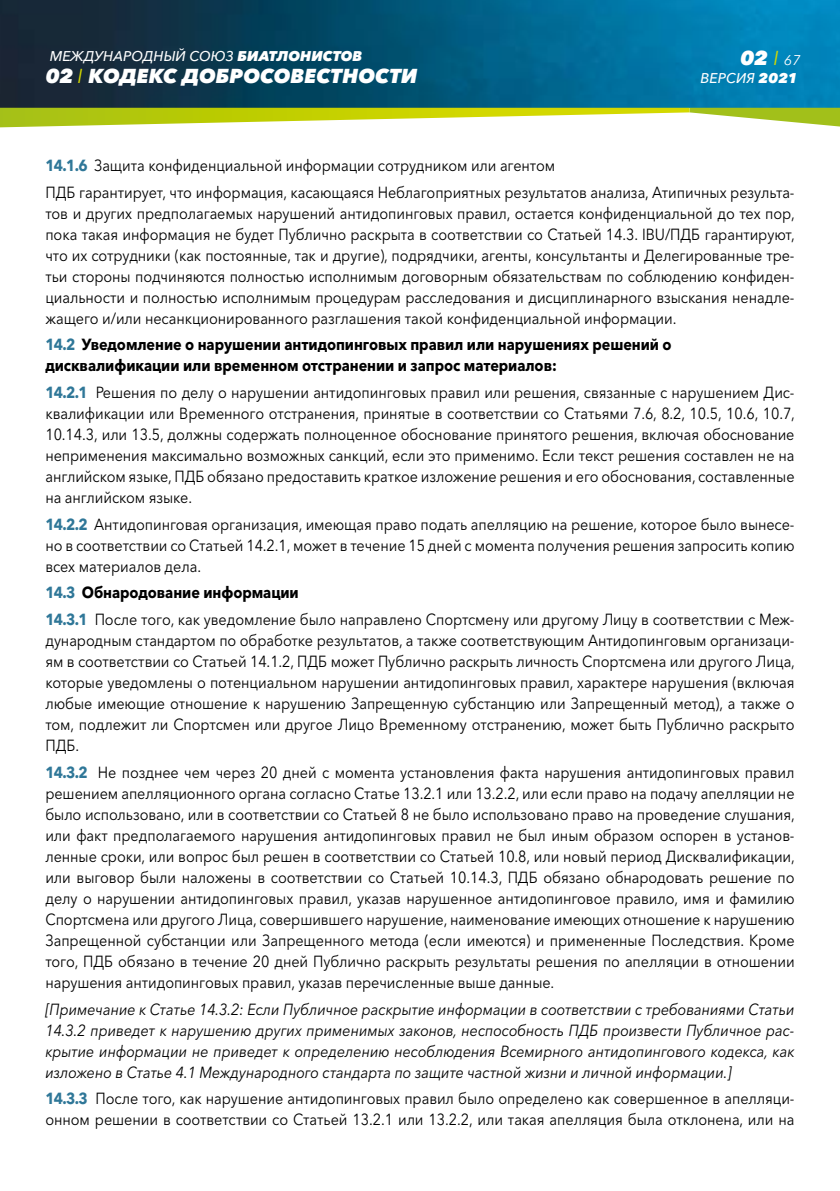
<style>
.page{position:relative;width:840px;height:1191px;background:#fff}
.page>*{position:absolute;margin:0;border:0;box-sizing:border-box;transform-origin:0 0}
.t1{font:italic 800 20px "Avenir Next W1 G";letter-spacing:.005em;color:#fff}
.Grundtext{font:16px/21px "Avenir Next W1 G";letter-spacing:-.005em;color:#000;text-align:justify;scale:.9 1}
.Grundtext-2{font:italic 16px/21px "Avenir Next W1 G";letter-spacing:-.005em;color:#000;text-align:justify;scale:.9 1}
.Grundtext-3{font:700 16px/21px "Avenir Next W1 G";letter-spacing:-.005em;color:#000;scale:.9 1}
.t2{font:italic 500 14px "Avenir Next W1 G";letter-spacing:.005em;color:#fff}
.s1{font-weight:800}
.s2{font-weight:400;color:#d3d800}
.s3{font-weight:400;font-size:14px}
.s4{font-weight:700;color:#2f7798}
.s5{color:#2f7798}
</style>
<div class="page">
<img style="left:0;top:0;width:839px;height:108px">
<svg style="left:0;top:108px;width:839px;height:20px"></svg>
<p class="t2" style="left:50px;top:48px;width:314px">MЕЖДУНАРОДНЫЙ СОЮЗ <span class="s1">БИАТЛОНИСТОВ</span></p>
<p class="t1" style="left:46px;top:64px;width:373px">02 <span class="s2">I</span> КОДЕКС ДОБРОСОВЕСТНОСТИ</p>
<p class="t1" style="left:740px;top:46px;width:61px">02 <span class="s2">I</span> <span class="s3">67</span></p>
<p class="t2" style="left:700px;top:70px;width:98px">ВЕРСИЯ <span class="s1">2021</span></p>
<p class="Grundtext" style="left:45px;top:155px;width:567px"><span class="s4">14.1.6</span> Защита конфиденциальной информации сотрудником или агентом</p>
<p class="Grundtext" style="left:45px;top:181px;width:833px">ПДБ гарантирует, что информация, касающаяся Неблагоприятных результатов анализа, Атипичных результа&shy;тов и других предполагаемых нарушений антидопинговых правил, остается конфиденциальной до тех пор, пока такая информация не будет Публично раскрыта в соответствии со Статьей 14.3. IBU/ПДБ гарантируют, что их сотрудники (как постоянные, так и другие), подрядчики, агенты, консультанты и Делегированные тре&shy;тьи стороны подчиняются полностью исполнимым договорным обязательствам по соблюдению конфиден&shy;циальности и полностью исполнимым процедурам расследования и дисциплинарного взыскания ненадле&shy;жащего и/или несанкционированного разглашения такой конфиденциальной информации.</p>
<p class="Grundtext-3" style="left:45px;top:334px;width:697px"><span class="s5">14.2</span> Уведомление о нарушении антидопинговых правил или нарушениях решений о дисквалификации или временном отстранении и запрос материалов:</p>
<p class="Grundtext" style="left:45px;top:382px;width:834px"><span class="s4">14.2.1</span> Решения по делу о нарушении антидопинговых правил или решения, связанные с нарушением Дис&shy;квалификации или Временного отстранения, принятые в соответствии со Статьями 7.6, 8.2, 10.5, 10.6, 10.7, 10.14.3, или 13.5, должны содержать полноценное обоснование принятого решения, включая обоснование неприменения максимально возможных санкций, если это применимо. Если текст решения составлен не на английском языке, ПДБ обязано предоставить краткое изложение решения и его обоснования, составленные на английском языке.</p>
<p class="Grundtext" style="left:45px;top:513px;width:833px"><span class="s4">14.2.2</span> Антидопинговая организация, имеющая право подать апелляцию на решение, которое было вынесе&shy;но в соответствии со Статьей 14.2.1, может в течение 15 дней с момента получения решения запросить копию всех материалов дела.</p>
<p class="Grundtext-3" style="left:45px;top:582px;width:283px"><span class="s5">14.3</span> Обнародование информации</p>
<p class="Grundtext" style="left:45px;top:609px;width:833px"><span class="s4">14.3.1</span> После того, как уведомление было направлено Спортсмену или другому Лицу в соответствии с Меж&shy;дународным стандартом по обработке результатов, а также соответствующим Антидопинговым организаци&shy;ям в соответствии со Статьей 14.1.2, ПДБ может Публично раскрыть личность Спортсмена или другого Лица, которые уведомлены о потенциальном нарушении антидопинговых правил, характере нарушения (включая любые имеющие отношение к нарушению Запрещенную субстанцию или Запрещенный метод), а также о том, подлежит ли Спортсмен или другое Лицо Временному отстранению, может быть Публично раскрыто ПДБ.</p>
<p class="Grundtext" style="left:45px;top:761px;width:833px"><span class="s4">14.3.2</span> Не позднее чем через 20 дней с момента установления факта нарушения антидопинговых правил решением апелляционного органа согласно Статье 13.2.1 или 13.2.2, или если право на подачу апелляции не было использовано, или в соответствии со Статьей 8 не было использовано право на проведение слушания, или факт предполагаемого нарушения антидопинговых правил не был иным образом оспорен в установ&shy;ленные сроки, или вопрос был решен в соответствии со Статьей 10.8, или новый период Дисквалификации, или выговор были наложены в соответствии со Статьей 10.14.3, ПДБ обязано обнародовать решение по делу о нарушении антидопинговых правил, указав нарушенное антидопинговое правило, имя и фамилию Спортсмена или другого Лица, совершившего нарушение, наименование имеющих отношение к нарушению Запрещенной субстанции или Запрещенного метода (если имеются) и примененные Последствия. Кроме того, ПДБ обязано в течение 20 дней Публично раскрыть результаты решения по апелляции в отношении нарушения антидопинговых правил, указав перечисленные выше данные.</p>
<p class="Grundtext-2" style="left:45px;top:998px;width:833px">[Примечание к Статье 14.3.2: Если Публичное раскрытие информации в соответствии с требованиями Статьи 14.3.2 приведет к нарушению других применимых законов, неспособность ПДБ произвести Публичное рас&shy;крытие информации не приведет к определению несоблюдения Всемирного антидопингового кодекса, как изложено в Статье 4.1 Международного стандарта по защите частной жизни и личной информации.]</p>
<p class="Grundtext" style="left:45px;top:1088px;width:833px"><span class="s4">14.3.3</span> После того, как нарушение антидопинговых правил было определено как совершенное в апелляци&shy;онном решении в соответствии со Статьей 13.2.1 или 13.2.2, или такая апелляция была отклонена, или на</p>
</div>
